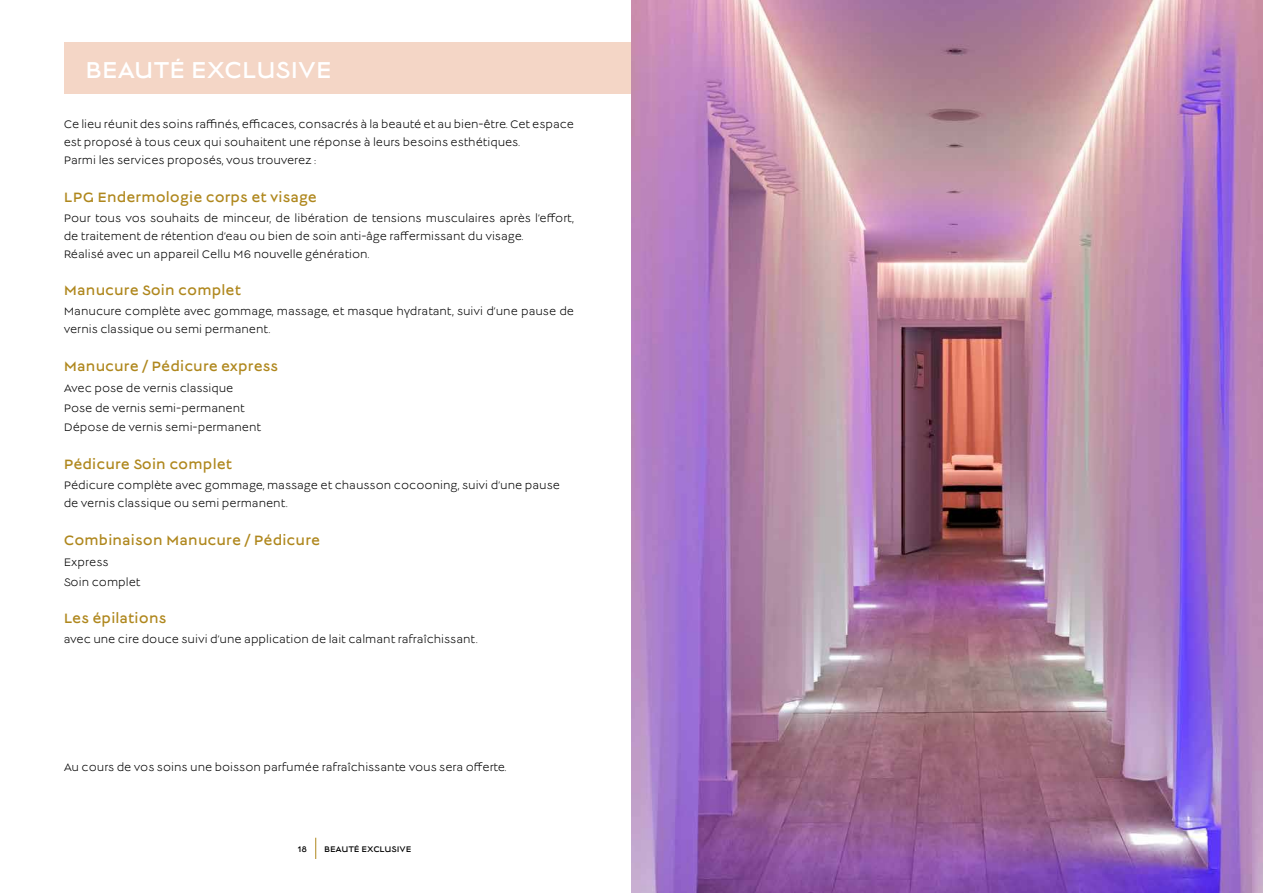
<style>
.page{position:relative;width:1263px;height:893px;background:#fff}
.page>*{position:absolute;margin:0;border:0;box-sizing:border-box;transform-origin:0 0}
.t1{font:25.5px "Lucien";letter-spacing:-.02em;color:#fff}
.t2{font:15px "Lucien";letter-spacing:.01em;color:#af871d}
.t3{font:12px/18px "Lucien";color:#000}
.t4{font:9px "Lucien";letter-spacing:-.015em;color:#000}
</style>
<div class="page">
<svg style="left:315px;top:838px;width:1px;height:21px"></svg>
<div style="left:64px;top:43px;width:567px;height:51px;background:#f4d6c6"></div>
<img style="left:631px;top:0;width:632px;height:893px">
<h1 class="t1" style="left:85px;top:58px;width:248px">BEAUTÉ EXCLUSIVE</h1>
<p class="t3" style="left:64px;top:116px;width:512px">Ce lieu réunit des soins raffinés, efficaces, consacrés à la beauté et au bien-être. Cet espace est proposé à tous ceux qui souhaitent une réponse à leurs besoins esthétiques.<br>Parmi les services proposés, vous trouverez :</p>
<p class="t2" style="left:64px;top:190px;width:255px">LPG Endermologie corps et visage</p>
<p class="t3" style="left:64px;top:210px;width:512px">Pour tous vos souhaits de minceur, de libération de tensions musculaires après l’effort, de traitement de rétention d’eau ou bien de soin anti-âge raffermissant du visage.<br>Réalisé avec un appareil Cellu M6 nouvelle génération.</p>
<p class="t2" style="left:64px;top:284px;width:179px">Manucure Soin complet</p>
<p class="t3" style="left:64px;top:303px;width:512px">Manucure complète avec gommage, massage, et masque hydratant, suivi d’une pause de vernis classique ou semi permanent.</p>
<p class="t2" style="left:64px;top:359px;width:216px">Manucure / Pédicure express</p>
<p class="t3" style="left:64px;top:380px;width:199px;line-height:19.5px">Avec pose de vernis classique<br>Pose de vernis semi-permanent<br>Dépose de vernis semi-permanent</p>
<p class="t2" style="left:64px;top:457px;width:170px">Pédicure Soin complet</p>
<p class="t3" style="left:64px;top:477px;width:498px">Pédicure complète avec gommage, massage et chausson cocooning, suivi d’une pause de vernis classique ou semi permanent.</p>
<p class="t2" style="left:64px;top:533px;width:258px">Combinaison Manucure / Pédicure</p>
<p class="t3" style="left:64px;top:553px;width:78px;line-height:19.5px">Express<br>Soin complet</p>
<p class="t2" style="left:64px;top:612px;width:104px">Les épilations</p>
<p class="t3" style="left:64px;top:631px;width:415px">avec une cire douce suivi d’une application de lait calmant rafraîchissant.</p>
<p class="t3" style="left:64px;top:759px;width:444px">Au cours de vos soins une boisson parfumée rafraîchissante vous sera offerte.</p>
<p class="t4" style="left:298px;top:845px;width:11px">18</p>
<p class="t4" style="left:324px;top:845px;width:89px">BEAUTÉ EXCLUSIVE</p>
</div>
